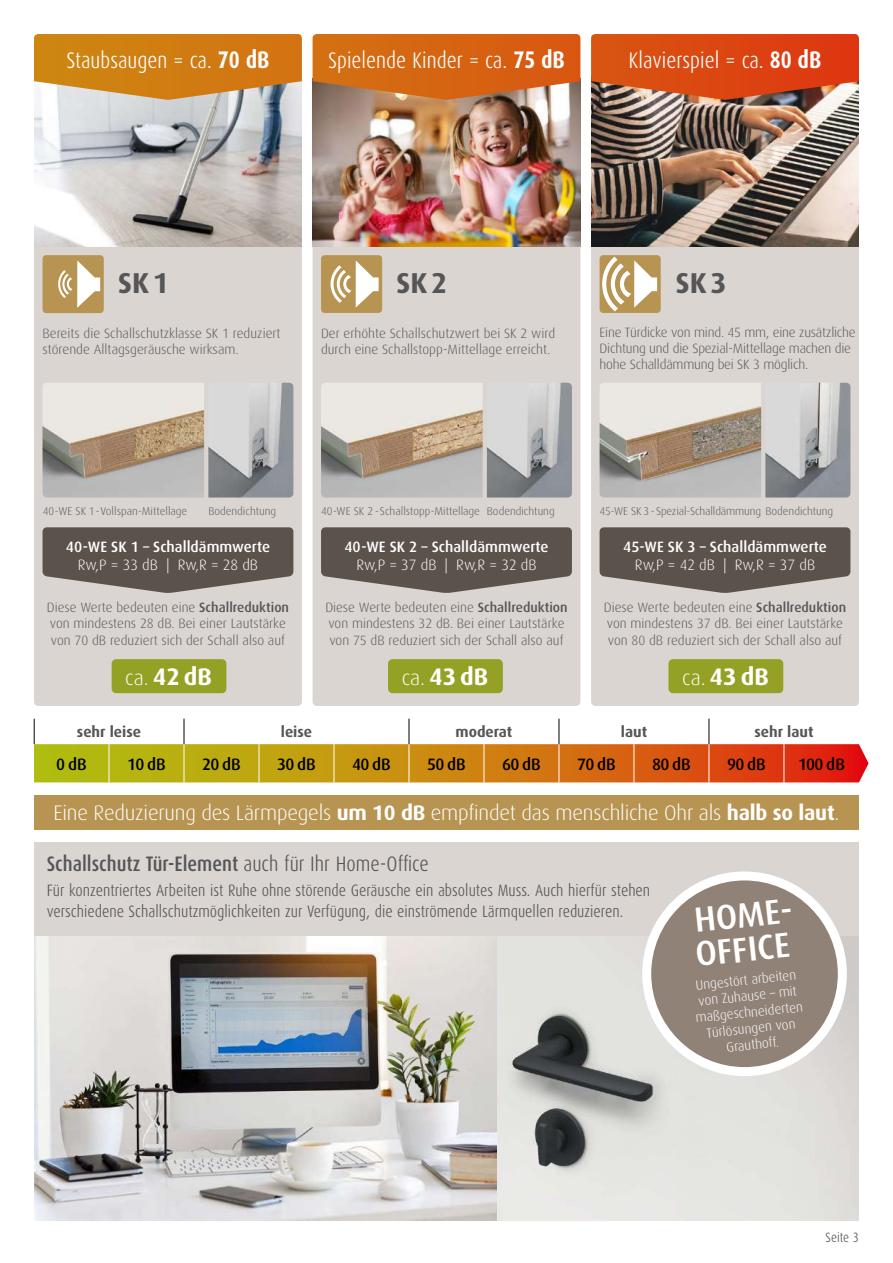
<style>
.page{position:relative;width:893px;height:1263px;background:#fff}
.page>*{position:absolute;margin:0;border:0;box-sizing:border-box;transform-origin:0 0}
.t1{font:500 34.95px/33.9px "Dax";color:#fff}
.t2{font:700 28.8px "Dax";letter-spacing:.065em;color:#565656}
.t3{font:700 24px "Dax";color:#fff}
.t4{font:300 22.5px "Dax Condensed";color:#fff}
.t5{font:300 21px "Dax";letter-spacing:-.01em;color:#fff}
.t6{font:500 21px "Dax Condensed";color:#565656}
.t7{font:300 16.5px/21px "Dax Condensed";color:#565656}
.t8{font:500 16.5px "Dax";letter-spacing:-.025em;color:#000}
.t9{font:500 15px/18px "Dax";color:#fff;text-align:center}
.t10{font:700 15px "Dax";color:#565656}
.t11{font:300 13.5px/16.2px "Dax";color:#565656}
.t12{font:300 13.5px/16.2px "Dax";color:#fff;text-align:center}
.t13{font:300 13.5px "Dax Condensed";color:#565656}
.t14{font:300 11.25px "Dax";color:#565656}
.s1{font-weight:700;font-size:24px}
.s2{font-weight:300}
.s3{font-family:"Dax Condensed";font-weight:300}
.s4{font-weight:500}
.s5{font-weight:300;font-size:21px}
.s6{font-weight:700}
</style>
<div class="page">
<img style="left:34px;top:935px;width:825px;height:285px">
<div style="left:34px;top:247px;width:268px;height:459px;background:#dbd5d2"></div>
<div style="left:313px;top:247px;width:267px;height:459px;background:#dbd5d2"></div>
<div style="left:591px;top:247px;width:268px;height:459px;background:#dbd5d2"></div>
<img style="left:43px;top:383px;width:161px;height:114px">
<img style="left:321px;top:383px;width:162px;height:114px">
<img style="left:600px;top:383px;width:161px;height:114px">
<img style="left:34px;top:100px;width:268px;height:147px">
<img style="left:591px;top:100px;width:268px;height:147px">
<img style="left:313px;top:100px;width:267px;height:147px">
<div style="left:321px;top:255px;width:61px;height:58px;background:#b79451;border-radius:4px"></div>
<svg style="left:331px;top:260px;width:48px;height:48px"></svg>
<div style="left:600px;top:255px;width:61px;height:58px;background:#b79451;border-radius:4px"></div>
<svg style="left:602px;top:257px;width:55px;height:54px"></svg>
<img style="left:765px;top:383px;width:85px;height:114px">
<img style="left:208px;top:383px;width:85px;height:114px">
<img style="left:487px;top:383px;width:85px;height:114px">
<div style="left:43px;top:255px;width:61px;height:58px;background:#b79451;border-radius:4px"></div>
<svg style="left:58px;top:260px;width:42px;height:48px"></svg>
<div style="left:112px;top:659px;width:114px;height:34px;background:#95a124;border-radius:4px"></div>
<div style="left:388px;top:659px;width:115px;height:34px;background:#95a124;border-radius:4px"></div>
<div style="left:668px;top:659px;width:115px;height:34px;background:#95a124;border-radius:4px"></div>
<svg style="left:34px;top:719px;width:835px;height:63px"></svg>
<div style="left:34px;top:842px;width:825px;height:93px;background:#dbd5d2"></div>
<div style="left:647px;top:876px;width:195px;height:195px;background:#918278;border-radius:50%"></div>
<div style="left:642px;top:871px;width:205px;height:205px;border:9px solid #fff;border-radius:50%"></div>
<div style="left:34px;top:795px;width:825px;height:34px;background:#b79451"></div>
<svg style="left:34px;top:34px;width:268px;height:66px;background:#d0892e"></svg>
<svg style="left:313px;top:34px;width:267px;height:66px;background:#cf6a21"></svg>
<svg style="left:591px;top:34px;width:268px;height:66px;background:#d24f20"></svg>
<svg style="left:43px;top:527px;width:250px;height:66px;background:#6c645d"></svg>
<svg style="left:321px;top:527px;width:251px;height:66px;background:#6c645d"></svg>
<svg style="left:600px;top:527px;width:250px;height:66px;background:#6c645d"></svg>
<h3 class="t4" style="left:66px;top:48px;width:205px">Staubsaugen = ca. <span class="s1">70 dB</span></h3>
<h3 class="t4" style="left:328px;top:48px;width:238px">Spielende Kinder = ca. <span class="s1">75 dB</span></h3>
<h3 class="t4" style="left:629px;top:48px;width:194px">Klavierspiel = ca. <span class="s1">80 dB</span></h3>
<h2 class="t2" style="left:397px;top:267px;width:52px">SK2</h2>
<h2 class="t2" style="left:676px;top:267px;width:52px">SK3</h2>
<h2 class="t2" style="left:118px;top:267px;width:52px">SK1</h2>
<p class="t11" style="left:43px;top:325px;width:240px">Bereits die Schallschutzklasse SK 1 reduziert störende Alltagsgeräusche wirksam.</p>
<p class="t11" style="left:321px;top:325px;width:236px">Der erhöhte Schallschutzwert bei SK 2 wird durch eine Schallstopp-Mittellage erreicht.</p>
<p class="t11" style="left:600px;top:324px;width:258px">Eine Türdicke von mind. 45 mm, eine zusätzliche<br>Dichtung und die Spezial-Mittellage machen die hohe Schalldämmung bei SK 3 möglich.</p>
<p class="t14" style="left:43px;top:504px;width:146px">40-WE SK 1 - Vollspan-Mittellage</p>
<p class="t14" style="left:208px;top:504px;width:69px">Bodendichtung</p>
<p class="t14" style="left:321px;top:504px;width:235px">40-WE SK 2 - Schallstopp-Mittellage Bodendichtung</p>
<p class="t14" style="left:600px;top:504px;width:235px">45-WE SK 3 - Spezial-Schalldämmung Bodendichtung</p>
<p class="t9" style="left:66px;top:538px;width:206px">40-WE SK 1 – Schalldämmwerte<br><span class="s2">Rw,P = 33 dB</span> <span class="s3">|</span> <span class="s2">Rw,R = 28 dB</span></p>
<p class="t9" style="left:344px;top:538px;width:206px">40-WE SK 2 – Schalldämmwerte<br><span class="s2">Rw,P = 37 dB</span> <span class="s3">|</span> <span class="s2">Rw,R = 32 dB</span></p>
<p class="t9" style="left:623px;top:538px;width:205px">45-WE SK 3 – Schalldämmwerte<br><span class="s2">Rw,P = 42 dB</span> <span class="s3">|</span> <span class="s2">Rw,R = 37 dB</span></p>
<p class="t11" style="left:47px;top:600px;width:244px">Diese Werte bedeuten eine <span class="s4">Schallreduktion </span>von mindestens 28 dB. Bei einer Lautstärke von 70 dB reduziert sich der Schall also auf</p>
<p class="t11" style="left:325px;top:600px;width:244px">Diese Werte bedeuten eine <span class="s4">Schallreduktion </span>von mindestens 32 dB. Bei einer Lautstärke von 75 dB reduziert sich der Schall also auf</p>
<p class="t11" style="left:604px;top:600px;width:244px">Diese Werte bedeuten eine <span class="s4">Schallreduktion </span>von mindestens 37 dB. Bei einer Lautstärke von 80 dB reduziert sich der Schall also auf</p>
<h3 class="t3" style="left:125px;top:663px;width:88px"><span class="s5">ca.</span> 42 dB</h3>
<h3 class="t3" style="left:402px;top:663px;width:88px"><span class="s5">ca.</span> 43 dB</h3>
<h3 class="t3" style="left:682px;top:663px;width:88px"><span class="s5">ca.</span> 43 dB</h3>
<p class="t10" style="left:77px;top:723px;width:66px">sehr leise</p>
<p class="t10" style="left:281px;top:723px;width:33px">leise</p>
<p class="t10" style="left:456px;top:723px;width:58px">moderat</p>
<p class="t10" style="left:621px;top:723px;width:28px">laut</p>
<p class="t10" style="left:754px;top:723px;width:61px">sehr laut</p>
<p class="t8" style="left:56px;top:755px;width:32px">0 dB</p>
<p class="t8" style="left:127px;top:755px;width:40px">10 dB</p>
<p class="t8" style="left:202px;top:755px;width:40px">20 dB</p>
<p class="t8" style="left:277px;top:755px;width:40px">30 dB</p>
<p class="t8" style="left:352px;top:755px;width:40px">40 dB</p>
<p class="t8" style="left:427px;top:755px;width:40px">50 dB</p>
<p class="t8" style="left:502px;top:755px;width:40px">60 dB</p>
<p class="t8" style="left:577px;top:755px;width:40px">70 dB</p>
<p class="t8" style="left:652px;top:755px;width:40px">80 dB</p>
<p class="t8" style="left:727px;top:755px;width:40px">90 dB</p>
<p class="t8" style="left:798px;top:755px;width:48px">100 dB</p>
<h3 class="t5" style="left:54px;top:801px;width:787px">Eine Reduzierung des Lärmpegels <span class="s6">um 10 dB</span> empfindet das menschliche Ohr als <span class="s6">halb so laut</span>.</h3>
<h3 class="t6" style="left:47px;top:852px;width:383px">Schallschutz Tür-Element <span class="s2">auch für Ihr Home-Office</span></h3>
<p class="t7" style="left:47px;top:880px;width:605px">Für konzentriertes Arbeiten ist Ruhe ohne störende Geräusche ein absolutes Muss. Auch hierfür stehen verschiedene Schallschutzmöglichkeiten zur Verfügung, die einströmende Lärmquellen reduzieren.</p>
<h1 class="t1" style="left:690px;top:904px;width:108px;rotate:-6deg">HOME-<br>OFFICE</h1>
<p class="t12" style="left:691px;top:978px;width:109px;rotate:-6deg">Ungestört arbeiten von Zuhause – mit maßgeschneiderten<br>Türlösungen von<br>Grauthoff.</p>
<p class="t13" style="left:826px;top:1230px;width:35px">Seite 3</p>
</div>
